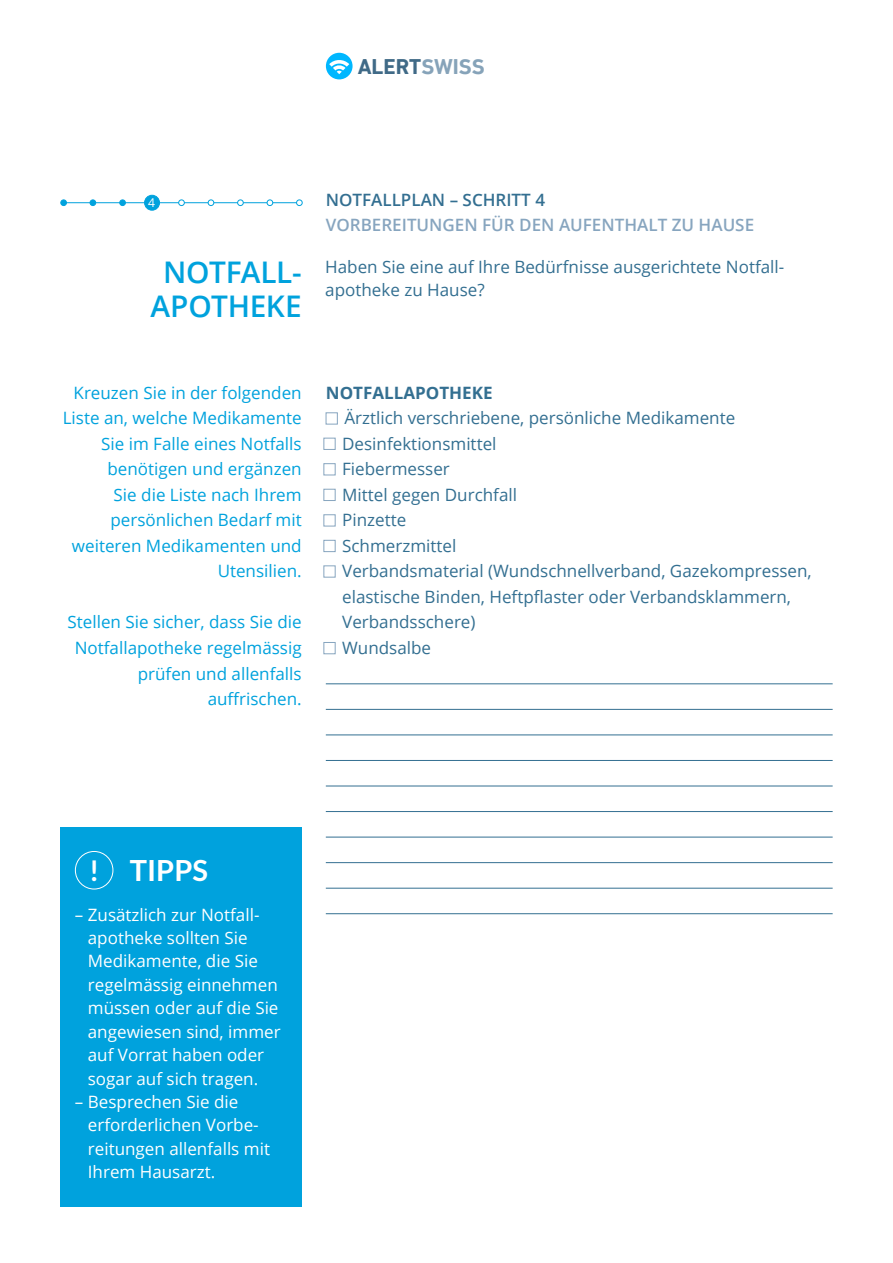
<style>
.page{position:relative;width:893px;height:1263px;background:#fff}
.page>*{position:absolute;margin:0;border:0;box-sizing:border-box;transform-origin:0 0}
.t1{font:600 29.85px/34px "Open Sans";letter-spacing:-.01em;color:#00a2dd;text-align:center}
.t2{font:700 28.95px "Lato";color:#fff}
.t3{font:700 21.6px "DIN Next W01";color:#406a87}
.t4{font:17.1px/25.5px "Open Sans";color:#336f91}
.t5{font:17.1px/25.5px "Open Sans";color:#00a2dd;text-align:right}
.t6{font:17.1px/23.4px "Open Sans";color:#fff}
.t7{font:600 17.1px "Open Sans";color:#87a5bf}
.t8{font:600 17.1px "Open Sans";color:#336f91}
.t9{font:700 17.1px "Open Sans";color:#336f91}
.t10{font:12.15px "Open Sans";color:#fff}
.s1{color:#86a3b9}
.s2{font-size:28.5px}
</style>
<div class="page">
<div style="left:326px;top:53px;width:27px;height:26px;background:#00b7ff;border-radius:50%"></div>
<svg style="left:329px;top:60px;width:20px;height:14px"></svg>
<hr style="left:64px;top:202px;width:235px;height:1px;background:#00a2dd">
<div style="left:119px;top:199px;width:7px;height:7px;border:1px solid #00a2dd;border-radius:50%"></div>
<div style="left:60px;top:199px;width:7px;height:7px;border:1px solid #00a2dd;border-radius:50%"></div>
<div style="left:90px;top:199px;width:6px;height:7px;border:1px solid #00a2dd;border-radius:50%"></div>
<div style="left:178px;top:199px;width:7px;height:7px;border:1px solid #00a2dd;border-radius:50%"></div>
<div style="left:208px;top:199px;width:6px;height:7px;border:1px solid #00a2dd;border-radius:50%"></div>
<div style="left:237px;top:199px;width:7px;height:7px;border:1px solid #00a2dd;border-radius:50%"></div>
<div style="left:267px;top:199px;width:6px;height:7px;border:1px solid #00a2dd;border-radius:50%"></div>
<div style="left:296px;top:199px;width:7px;height:7px;border:1px solid #00a2dd;border-radius:50%"></div>
<div style="left:145px;top:195px;width:14px;height:15px;background:#00a2dd;border-radius:50%"></div>
<div style="left:144px;top:195px;width:16px;height:16px;border:1px solid #00a2dd;border-radius:50%"></div>
<hr style="left:326px;top:683px;width:507px;height:1px;background:#336f91">
<hr style="left:326px;top:709px;width:507px;height:1px;background:#336f91">
<hr style="left:326px;top:735px;width:507px;height:1px;background:#336f91">
<hr style="left:326px;top:760px;width:507px;height:1px;background:#336f91">
<hr style="left:326px;top:786px;width:507px;height:1px;background:#336f91">
<hr style="left:326px;top:811px;width:507px;height:1px;background:#336f91">
<hr style="left:326px;top:837px;width:507px;height:1px;background:#336f91">
<hr style="left:326px;top:862px;width:507px;height:1px;background:#336f91">
<hr style="left:326px;top:888px;width:507px;height:1px;background:#336f91">
<hr style="left:326px;top:913px;width:507px;height:1px;background:#336f91">
<div style="left:326px;top:413px;width:12px;height:11px;border:1px solid #87a5bf"></div>
<div style="left:324px;top:438px;width:11px;height:12px;border:1px solid #87a5bf"></div>
<div style="left:324px;top:463px;width:11px;height:12px;border:1px solid #87a5bf"></div>
<div style="left:324px;top:489px;width:11px;height:12px;border:1px solid #87a5bf"></div>
<div style="left:324px;top:514px;width:11px;height:12px;border:1px solid #87a5bf"></div>
<div style="left:324px;top:540px;width:11px;height:12px;border:1px solid #87a5bf"></div>
<div style="left:324px;top:642px;width:11px;height:12px;border:1px solid #87a5bf"></div>
<div style="left:61px;top:827px;width:241px;height:380px;background:#00a2dd"></div>
<div style="left:75px;top:851px;width:38px;height:38px;border:1px solid #fff;border-radius:50%"></div>
<p class="t3" style="left:358px;top:54px;width:128px">ALERT<span class="s1">SWISS</span></p>
<p class="t10" style="left:148px;top:194px;width:8px">4</p>
<h1 class="t1" style="left:151px;top:254px;width:153px">NOTFALL-<br>APOTHEKE</h1>
<p class="t8" style="left:326px;top:188px;width:221px">NOTFALLPLAN – SCHRITT 4</p>
<p class="t7" style="left:326px;top:213px;width:430px">VORBEREITUNGEN FÜR DEN AUFENTHALT ZU HAUSE</p>
<p class="t4" style="left:325px;top:255px;width:461px;line-height:23.4px">Haben Sie eine auf Ihre Bedürfnisse ausgerichtete Notfall&shy;apotheke zu Hause?</p>
<p class="t5" style="left:63px;top:379px;width:240px">Kreuzen Sie in der folgenden<br>Liste an, welche Medikamente<br>Sie im Falle eines Notfalls benötigen und ergänzen<br>Sie die Liste nach Ihrem persönlichen Bedarf mit weiteren Medikamenten und<br>Utensilien.</p>
<p class="t5" style="left:68px;top:609px;width:236px">Stellen Sie sicher, dass Sie die<br>Notfallapotheke regelmässig prüfen und allenfalls auffrischen.</p>
<p class="t9" style="left:326px;top:380px;width:168px">NOTFALLAPOTHEKE</p>
<p class="t4" style="left:342px;top:405px;width:471px">Ärztlich verschriebene, persönliche Medikamente<br>Desinfektionsmittel<br>Fiebermesser<br>Mittel gegen Durchfall<br>Pinzette<br>Schmerzmittel<br>Verbandsmaterial (Wundschnellverband, Gazekompressen, elastische Binden, Heftpflaster oder Verbandsklammern,<br>Verbandsschere)<br>Wundsalbe</p>
<h2 class="t2" style="left:89px;top:854px;width:121px"><span class="s2">!</span> TIPPS</h2>
<p class="t6" style="left:88px;top:902px;width:194px;text-indent:-13px">– Zusätzlich zur Notfall&shy;apotheke sollten Sie<br>Medikamente, die Sie regelmässig einnehmen müssen oder auf die Sie angewiesen sind, immer auf Vorrat haben oder sogar auf sich tragen.</p>
<p class="t6" style="left:88px;top:1089px;width:184px;text-indent:-13px">– Besprechen Sie die erforderlichen Vorbe&shy;reitungen allenfalls mit<br>Ihrem Hausarzt.</p>
</div>
